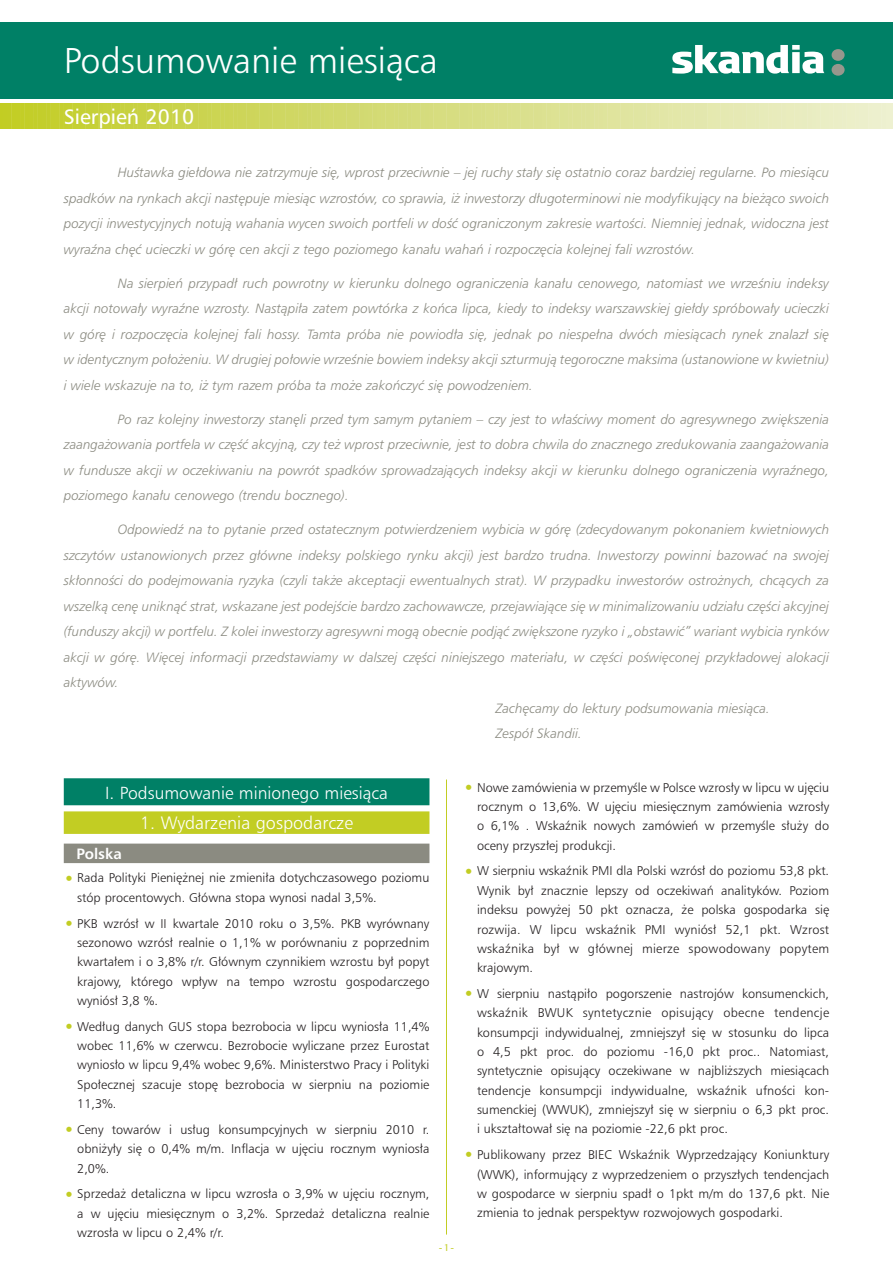
<style>
.page{position:relative;width:893px;height:1263px;background:#fff}
.page>*{position:absolute;margin:0;border:0;box-sizing:border-box;transform-origin:0 0}
.t1{font:300 36px "Humanist Triple Seven PL";color:#fff}
.t2{font:21px "Humanist Triple Seven PL";color:#fff}
.t3{font:300 18px "Humanist Triple Seven PL";color:#fff}
.t4{font:300 17.55px "Humanist Triple Seven PL";color:#fff}
.t5{font:700 15px "Humanist Triple Seven PL";color:#fff}
.t6{font:italic 300 13.5px/25.5px "Humanist Triple Seven PL";color:#8b8b81;text-align:justify}
.t7{font:300 12.75px/19.4px "Humanist Triple Seven PL";color:#231f20;text-align:justify}
.t8{font:10.5px "Skandia Display CE";color:#c2cd23}
.s1{font-size:18px;color:#c2cd23}
</style>
<div class="page">
<svg style="left:0;top:103px;width:893px;height:26px;background:#d7dd7e"></svg>
<div style="left:0;top:23px;width:892px;height:76px;background:#008066"></div>
<hr style="left:446px;top:779px;width:1px;height:455px;background:#c2cd23">
<svg style="left:672px;top:45px;width:152px;height:29px"></svg>
<svg style="left:832px;top:49px;width:13px;height:27px"></svg>
<div style="left:64px;top:778px;width:365px;height:27px;background:#008066"></div>
<div style="left:64px;top:811px;width:365px;height:23px;background:#c2cd23"></div>
<div style="left:64px;top:843px;width:365px;height:20px;background:#8b8b81"></div>
<h1 class="t1" style="left:64px;top:45px;width:376px">Podsumowanie miesiàca</h1>
<h2 class="t2" style="left:64px;top:107px;width:132px">Sierpieƒ 2010</h2>
<p class="t6" style="left:64px;top:160px;width:767px;text-indent:54px">HuÊtawka gie∏dowa nie zatrzymuje si´, wprost przeciwnie – jej ruchy sta∏y si´ ostatnio coraz bardziej regularne. Po miesiàcu spadków na rynkach akcji nast´puje miesiàc wzrostów, co sprawia, i˝ inwestorzy d∏ugoterminowi nie modyfikujàcy na bie˝àco swoich pozycji inwestycyjnych notujà wahania wycen swoich portfeli w doÊç ograniczonym zakresie wartoÊci. Niemniej jednak, widoczna jest wyraêna ch´ç ucieczki w gór´ cen akcji z tego poziomego kana∏u wahaƒ i rozpocz´cia kolejnej fali wzrostów.</p>
<p class="t6" style="left:64px;top:271px;width:767px;text-indent:54px">Na sierpieƒ przypad∏ ruch powrotny w kierunku dolnego ograniczenia kana∏u cenowego, natomiast we wrzeÊniu indeksy akcji notowa∏y wyraêne wzrosty. Nastàpi∏a zatem powtórka z koƒca lipca, kiedy to indeksy warszawskiej gie∏dy spróbowa∏y ucieczki w gór´ i rozpocz´cia kolejnej fali hossy. Tamta próba nie powiod∏a si´, jednak po niespe∏na dwóch miesiàcach rynek znalaz∏ si´ w identycznym po∏o˝eniu. W drugiej po∏owie wrzeÊnie bowiem indeksy akcji szturmujà tegoroczne maksima (ustanowione w kwietniu) i wiele wskazuje na to, i˝ tym razem próba ta mo˝e zakoƒczyç si´ powodzeniem.</p>
<p class="t6" style="left:64px;top:407px;width:767px;text-indent:54px">Po raz kolejny inwestorzy stan´li przed tym samym pytaniem – czy jest to w∏aÊciwy moment do agresywnego zwi´kszenia zaanga˝owania portfela w cz´Êç akcyjnà, czy te˝ wprost przeciwnie, jest to dobra chwila do znacznego zredukowania zaanga˝owania w fundusze akcji w oczekiwaniu na powrót spadków sprowadzajàcych indeksy akcji w kierunku dolnego ograniczenia wyraênego, poziomego kana∏u cenowego (trendu bocznego).</p>
<p class="t6" style="left:118px;top:517px;width:713px">Odpowiedê na to pytanie przed ostatecznym potwierdzeniem wybicia w gór´ (zdecydowanym pokonaniem kwietniowych</p>
<p class="t6" style="left:64px;top:543px;width:767px">szczytów ustanowionych przez g∏ówne indeksy polskiego rynku akcji) jest bardzo trudna. Inwestorzy powinni bazowaç na swojej</p>
<p class="t6" style="left:64px;top:568px;width:767px">sk∏onnoÊci do podejmowania ryzyka (czyli tak˝e akceptacji ewentualnych strat). W przypadku inwestorów ostro˝nych, chcàcych za</p>
<p class="t6" style="left:64px;top:594px;width:767px">wszelkà cen´ uniknàç strat, wskazane jest podejÊcie bardzo zachowawcze, przejawiajàce si´ w minimalizowaniu udzia∏u cz´Êci akcyjnej</p>
<p class="t6" style="left:64px;top:619px;width:767px">(funduszy akcji) w portfelu. Z kolei inwestorzy agresywni mogà obecnie podjàç zwi´kszone ryzyko i „obstawiç” wariant wybicia rynków</p>
<p class="t6" style="left:64px;top:645px;width:767px">akcji w gór´. Wi´cej informacji przedstawiamy w dalszej cz´Êci niniejszego materia∏u, w cz´Êci poÊwi´conej przyk∏adowej alokacji</p>
<p class="t6" style="left:64px;top:670px;width:56px">aktywów.</p>
<p class="t6" style="left:496px;top:696px;width:276px">Zach´camy do lektury podsumowania miesiàca.</p>
<p class="t6" style="left:496px;top:721px;width:88px">Zespó∏ Skandii.</p>
<p class="t4" style="left:105px;top:785px;width:284px">I. Podsumowanie minionego miesiàca</p>
<h3 class="t3" style="left:140px;top:815px;width:215px">1. Wydarzenia gospodarcze</h3>
<p class="t5" style="left:77px;top:847px;width:47px">Polska</p>
<p class="t7" style="left:77px;top:869px;width:354px;text-indent:-14px"><span class="s1">•</span> Rada Polityki Pieni´˝nej nie zmieni∏a dotychczasowego poziomu stóp procentowych. G∏ówna stopa wynosi nadal 3,5%.</p>
<p class="t7" style="left:77px;top:914px;width:354px;text-indent:-14px"><span class="s1">•</span> PKB wzrós∏ w II kwartale 2010 roku o 3,5%. PKB wyrównany sezonowo wzrós∏ realnie o 1,1% w porównaniu z poprzednim kwarta∏em i o 3,8% r/r. G∏ównym czynnikiem wzrostu by∏ popyt krajowy, którego wp∏yw na tempo wzrostu gospodarczego wyniós∏ 3,8 %.</p>
<p class="t7" style="left:77px;top:1017px;width:354px;text-indent:-14px"><span class="s1">•</span> Wed∏ug danych GUS stopa bezrobocia w lipcu wynios∏a 11,4% wobec 11,6% w czerwcu. Bezrobocie wyliczane przez Eurostat wynios∏o w lipcu 9,4% wobec 9,6%. Ministerstwo Pracy i Polityki Spo∏ecznej szacuje stop´ bezrobocia w sierpniu na poziomie 11,3%.</p>
<p class="t7" style="left:77px;top:1120px;width:354px;text-indent:-14px"><span class="s1">•</span> Ceny towarów i us∏ug konsumpcyjnych w sierpniu 2010 r. obni˝y∏y si´ o 0,4% m/m. Inflacja w uj´ciu rocznym wynios∏a 2,0%.</p>
<p class="t7" style="left:77px;top:1185px;width:354px;text-indent:-14px"><span class="s1">•</span> Sprzeda˝ detaliczna w lipcu wzros∏a o 3,9% w uj´ciu rocznym, a w uj´ciu miesi´cznym o 3,2%. Sprzeda˝ detaliczna realnie wzros∏a w lipcu o 2,4% r/r.</p>
<p class="t8" style="left:439px;top:1243px;width:17px">- 1-</p>
<p class="t7" style="left:477px;top:778px;width:354px;text-indent:-14px"><span class="s1">•</span> Nowe zamówienia w przemyÊle w Polsce wzros∏y w lipcu w uj´ciu rocznym o 13,6%. W uj´ciu miesi´cznym zamówienia wzros∏y o 6,1% . Wskaênik nowych zamówieƒ w przemyÊle s∏u˝y do oceny przysz∏ej produkcji.</p>
<p class="t7" style="left:477px;top:862px;width:354px;text-indent:-14px"><span class="s1">•</span> W sierpniu wskaênik PMI dla Polski wzrós∏ do poziomu 53,8 pkt.<br>Wynik by∏ znacznie lepszy od oczekiwaƒ analityków. Poziom indeksu powy˝ej 50 pkt oznacza, ˝e polska gospodarka si´ rozwija. W lipcu wskaênik PMI wyniós∏ 52,1 pkt. Wzrost wskaênika by∏ w g∏ównej mierze spowodowany popytem krajowym.</p>
<p class="t7" style="left:477px;top:984px;width:354px;text-indent:-14px"><span class="s1">•</span> W sierpniu nastàpi∏o pogorszenie nastrojów konsumenckich, wskaênik BWUK syntetycznie opisujàcy obecne tendencje konsumpcji indywidualnej, zmniejszy∏ si´ w stosunku do lipca o 4,5 pkt proc. do poziomu -16,0 pkt proc.. Natomiast, syntetycznie opisujàcy oczekiwane w najbli˝szych miesiàcach tendencje konsumpcji indywidualne, wskaênik ufnoÊci kon&shy;sumenckiej (WWUK), zmniejszy∏ si´ w sierpniu o 6,3 pkt proc. i ukszta∏towa∏ si´ na poziomie -22,6 pkt proc.</p>
<p class="t7" style="left:477px;top:1145px;width:354px;text-indent:-14px"><span class="s1">•</span> Publikowany przez BIEC Wskaênik Wyprzedzajàcy Koniunktury (WWK), informujàcy z wyprzedzeniem o przysz∏ych tendencjach w gospodarce w sierpniu spad∏ o 1pkt m/m do 137,6 pkt. Nie zmienia to jednak perspektyw rozwojowych gospodarki.</p>
</div>
